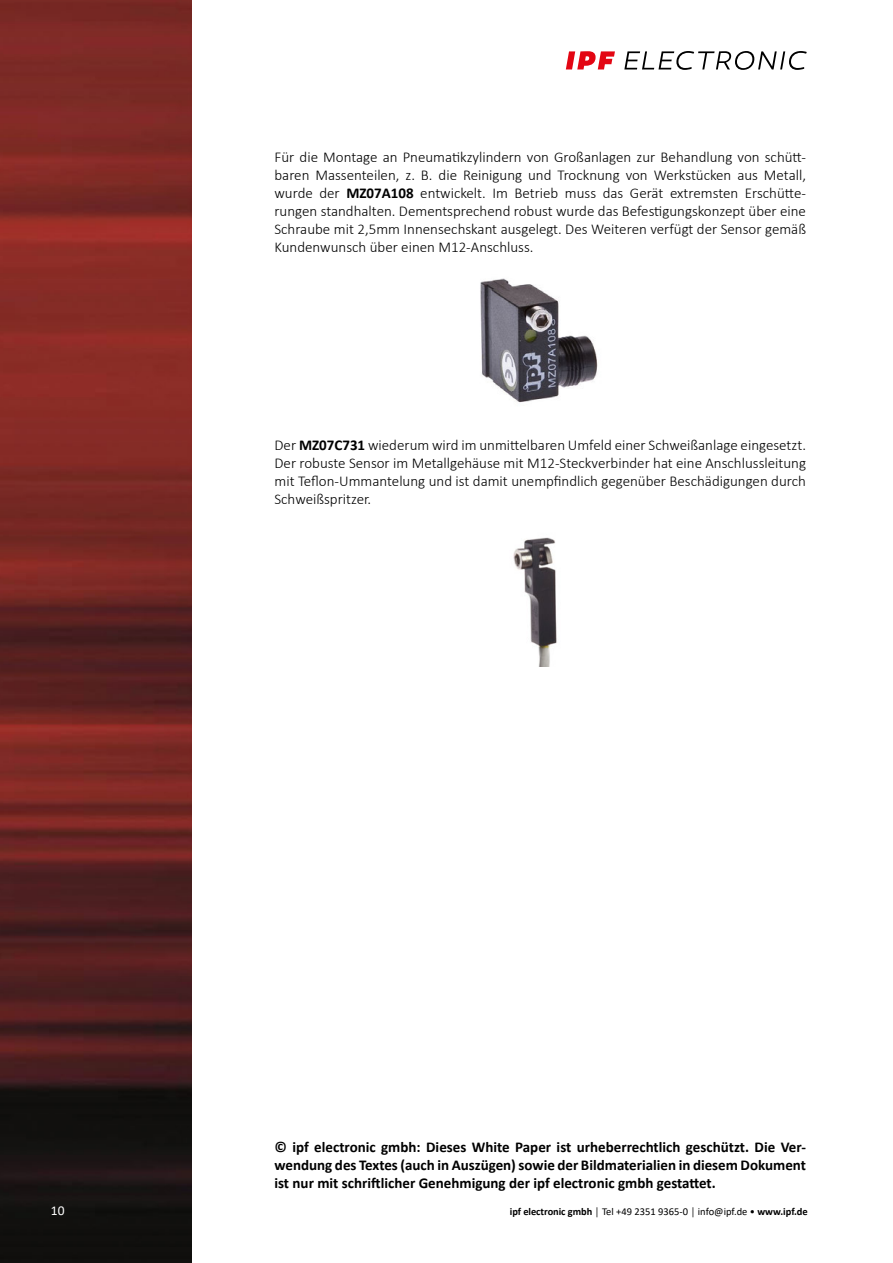
<style>
.page{position:relative;width:893px;height:1263px;background:#fff}
.page>*{position:absolute;margin:0;border:0;box-sizing:border-box;transform-origin:0 0}
.t1{font:300 15px/18px "Calibri";color:#000;text-align:justify}
.t2{font:700 15px/18px "Calibri";color:#000;text-align:justify}
.t3{font:13.5px "Calibri";color:#fff}
.t4{font:10.5px "Calibri";color:#000}
.s1{font-weight:700}
</style>
<div class="page">
<img style="left:0;top:0;width:191px;height:1263px">
<svg style="left:624px;top:51px;width:183px;height:19px"></svg>
<svg style="left:566px;top:51px;width:49px;height:18px"></svg>
<img style="left:480px;top:278px;width:118px;height:125px">
<img style="left:513px;top:537px;width:44px;height:129px">
<p class="t1" style="left:274px;top:148px;width:533px">Für die Montage an Pneumatikzylindern von Großanlagen zur Behandlung von schütt&shy;baren Massenteilen, z. B. die Reinigung und Trocknung von Werkstücken aus Metall, wurde der <span class="s1">MZ07A108</span> entwickelt. Im Betrieb muss das Gerät extremsten Erschütte&shy;rungen standhalten. Dementsprechend robust wurde das Befestigungskonzept über eine Schraube mit 2,5mm Innensechskant ausgelegt. Des Weiteren verfügt der Sensor gemäß Kundenwunsch über einen M12-Anschluss.</p>
<p class="t1" style="left:274px;top:436px;width:533px">Der <span class="s1">MZ07C731</span> wiederum wird im unmittelbaren Umfeld einer Schweißanlage eingesetzt.<br>Der robuste Sensor im Metallgehäuse mit M12-Steckverbinder hat eine Anschlussleitung mit Teflon-Ummantelung und ist damit unempfindlich gegenüber Beschädigungen durch Schweißspritzer.</p>
<p class="t2" style="left:274px;top:1138px;width:533px">© ipf electronic gmbh: Dieses White Paper ist urheberrechtlich geschützt. Die Ver&shy;wendung des Textes (auch in Auszügen) sowie der Bildmaterialien in diesem Dokument ist nur mit schriftlicher Genehmigung der ipf electronic gmbh gestattet.</p>
<p class="t3" style="left:51px;top:1201px;width:15px">10</p>
<p class="t4" style="left:510px;top:1204px;width:299px"><span class="s1">ipf electronic gmbh</span> │ Tel +49 2351 9365-0 │ info@ipf.de • <span class="s1">www.ipf.de</span></p>
</div>
